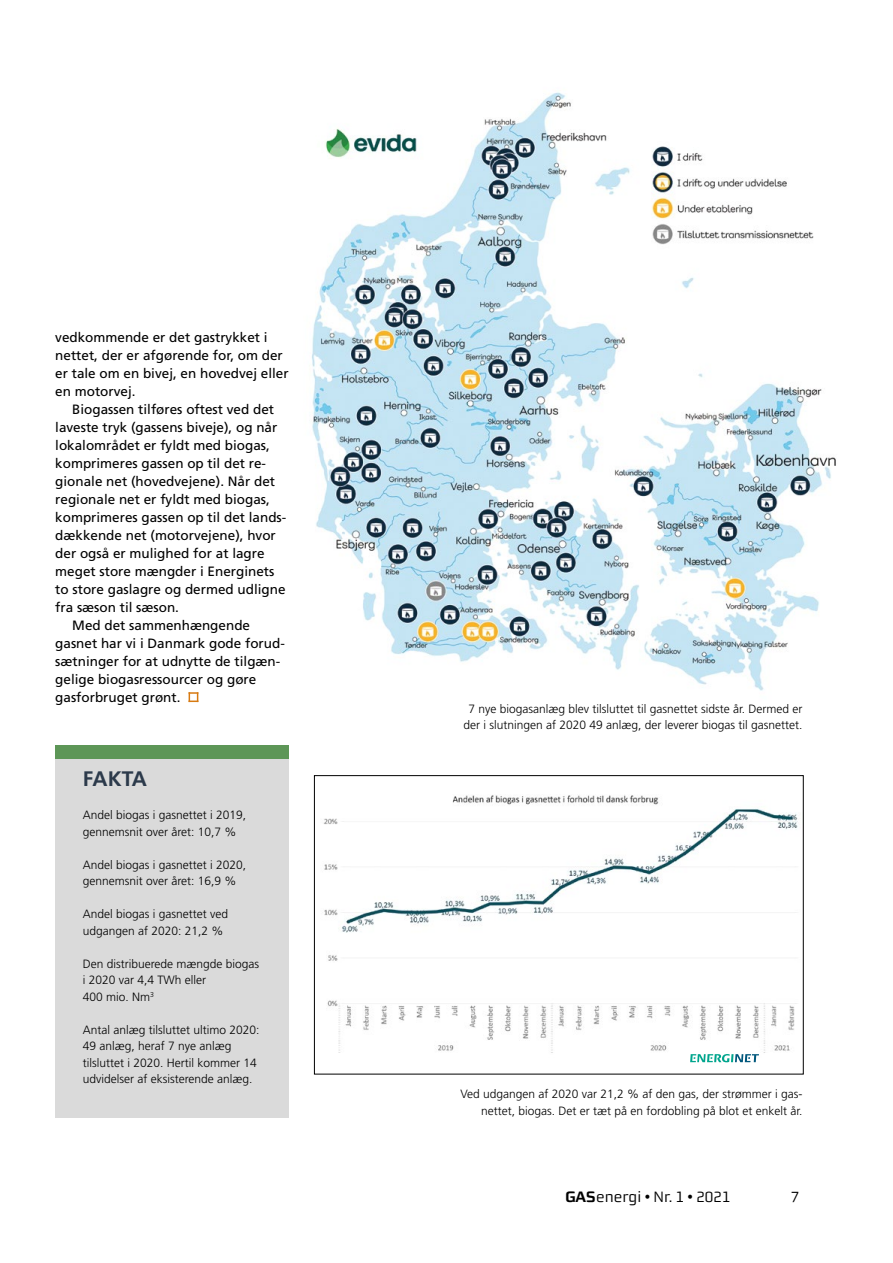
<style>
.page{position:relative;width:893px;height:1263px;background:#fff}
.page>*{position:absolute;margin:0;border:0;box-sizing:border-box;transform-origin:0 0}
.t1{font:700 21px "Frutiger LT";letter-spacing:-.015em;color:#2c3a4b}
.t2{font:15px "Morgan Sans";color:#000}
.t3{font:13.5px/18px "Frutiger LT";color:#000}
.t4{font:300 12px/16.5px "Frutiger LT";color:#000}
.s1{font-weight:700}
</style>
<div class="page">
<svg style="left:189px;top:692px;width:9px;height:10px"></svg>
<div style="left:55px;top:747px;width:234px;height:370px;background:#dadada"></div>
<div style="left:55px;top:746px;width:234px;height:13px;background:#5d9657"></div>
<img style="left:311px;top:92px;width:525px;height:599px">
<img style="left:323px;top:795px;width:475px;height:258px">
<svg style="left:690px;top:1054px;width:69px;height:8px"></svg>
<div style="left:314px;top:775px;width:489px;height:299px;border:1px solid #000"></div>
<p class="t3" style="left:55px;top:328px;width:235px">vedkommende er det gastrykket i nettet, der er afgørende for, om der er tale om en bivej, en hovedvej eller en motorvej.</p>
<p class="t3" style="left:72px;top:400px;width:203px">Biogassen tilføres oftest ved det</p>
<p class="t3" style="left:55px;top:418px;width:224px">laveste tryk (gassens biveje), og når</p>
<p class="t3" style="left:55px;top:436px;width:216px">lokalområdet er fyldt med biogas,</p>
<p class="t3" style="left:55px;top:454px;width:212px">komprimeres gassen op til det re-</p>
<p class="t3" style="left:55px;top:472px;width:221px">gionale net (hovedvejene). Når det</p>
<p class="t3" style="left:55px;top:490px;width:216px">regionale net er fyldt med biogas,</p>
<p class="t3" style="left:55px;top:508px;width:233px">komprimeres gassen op til det lands-</p>
<p class="t3" style="left:55px;top:526px;width:222px">dækkende net (motorvejene), hvor</p>
<p class="t3" style="left:55px;top:544px;width:211px">der også er mulighed for at lagre</p>
<p class="t3" style="left:55px;top:562px;width:221px">meget store mængder i Energinets</p>
<p class="t3" style="left:55px;top:580px;width:232px">to store gaslagre og dermed udligne</p>
<p class="t3" style="left:55px;top:598px;width:125px">fra sæson til sæson.</p>
<p class="t3" style="left:72px;top:616px;width:179px">Med det sammenhængende</p>
<p class="t3" style="left:55px;top:634px;width:231px">gasnet har vi i Danmark gode forud-</p>
<p class="t3" style="left:55px;top:652px;width:227px">sætninger for at udnytte de tilgæn-</p>
<p class="t3" style="left:55px;top:670px;width:203px">gelige biogasressourcer og gøre</p>
<p class="t3" style="left:55px;top:688px;width:127px">gasforbruget grønt.</p>
<h1 class="t1" style="left:83px;top:766px;width:66px">FAKTA</h1>
<p class="t4" style="left:83px;top:807px;width:165px">Andel biogas i gasnettet i 2019, gennemsnit over året: 10,7 %</p>
<p class="t4" style="left:83px;top:856px;width:165px">Andel biogas i gasnettet i 2020, gennemsnit over året: 16,9 %</p>
<p class="t4" style="left:83px;top:906px;width:147px">Andel biogas i gasnettet ved udgangen af 2020: 21,2 %</p>
<p class="t4" style="left:83px;top:955px;width:178px">Den distribuerede mængde biogas i 2020 var 4,4 TWh eller<br>400 mio. Nm<sup>3</sup></p>
<p class="t4" style="left:83px;top:1021px;width:178px">Antal anlæg tilsluttet ultimo 2020:<br>49 anlæg, heraf 7 nye anlæg tilsluttet i 2020. Hertil kommer 14 udvidelser af eksisterende anlæg.</p>
<p class="t4" style="left:463px;top:700px;width:341px;text-align:center">7 nye biogasanlæg blev tilsluttet til gasnettet sidste år. Dermed er der i slutningen af 2020 49 anlæg, der leverer biogas til gasnettet.</p>
<p class="t4" style="left:460px;top:1086px;width:344px;text-align:right">Ved udgangen af 2020 var 21,2 % af den gas, der strømmer i gas&shy;nettet, biogas. Det er tæt på en fordobling på blot et enkelt år.</p>
<p class="t2" style="left:566px;top:1188px;width:167px"><span class="s1">GAS</span>energi • Nr. 1 • 2021</p>
<p class="t2" style="left:791px;top:1188px;width:10px">7</p>
</div>
